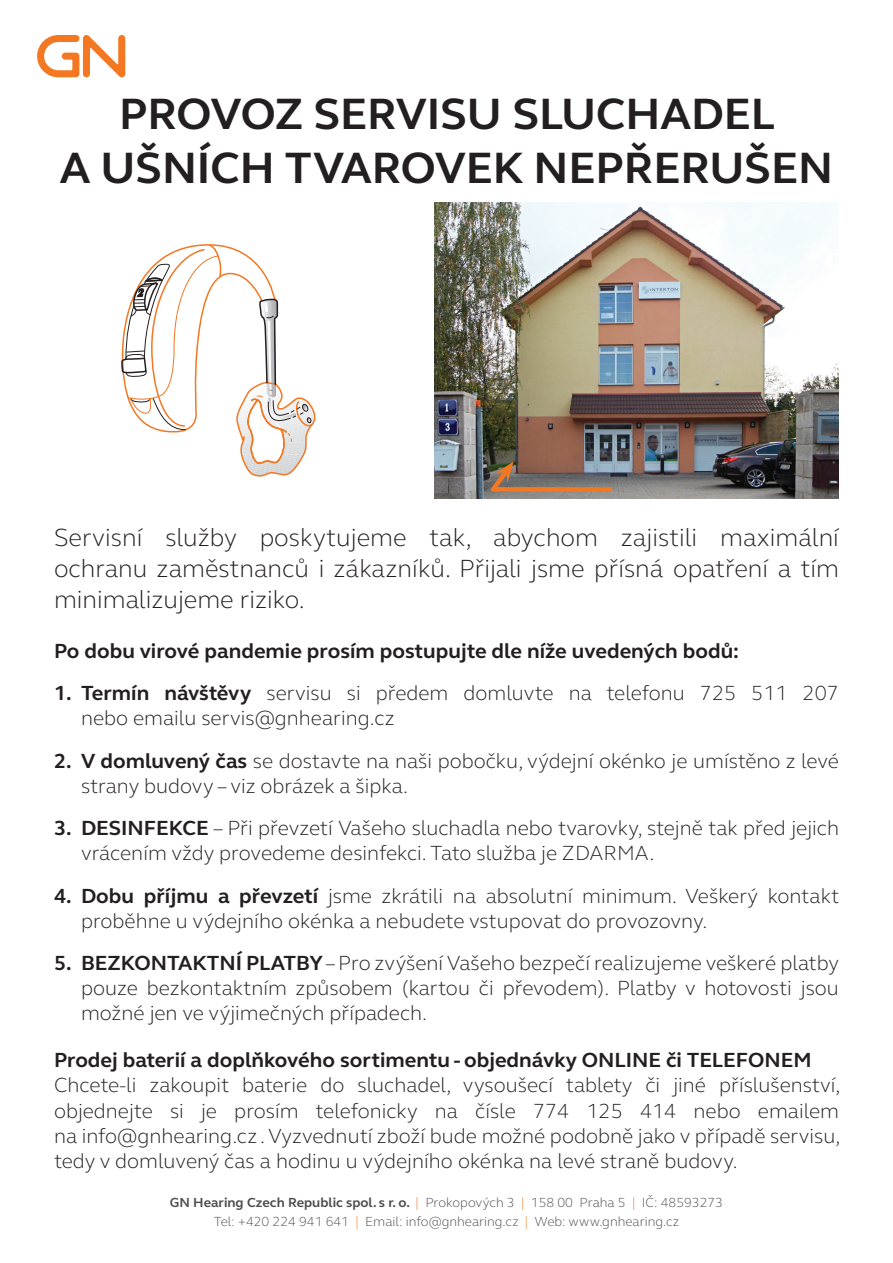
<style>
.page{position:relative;width:893px;height:1263px;background:#fff}
.page>*{position:absolute;margin:0;border:0;box-sizing:border-box;transform-origin:0 0}
.t1{font:700 45px "GN Elliot";color:#231f20}
.t2{font:300 25.5px/30.6px "GN Elliot";color:#231f20;text-align:justify}
.t3{font:300 21px/25.2px "GN Elliot";color:#231f20}
.t4{font:700 21px "GN Elliot";color:#231f20}
.t5{font:300 13.5px "GN Elliot";color:#504e4f}
.s1{font-weight:700}
.s2{color:#f07a22}
</style>
<div class="page">
<svg style="left:121px;top:244px;width:195px;height:233px"></svg>
<img style="left:435px;top:203px;width:404px;height:295px">
<div style="left:495px;top:487px;width:115px;height:5px;background:#f47721"></div>
<svg style="left:487px;top:461px;width:27px;height:35px"></svg>
<svg style="left:37px;top:35px;width:88px;height:42px"></svg>
<p class="t1" style="left:119px;top:84px;width:657px">PROVOZ SERVISU SLUCHADEL</p>
<p class="t1" style="left:60px;top:138px;width:775px">A UŠNÍCH TVAROVEK NEPŘERUŠEN</p>
<p class="t2" style="left:54px;top:522px;width:786px">Servisní služby poskytujeme tak, abychom zajistili maximální ochranu zaměstnanců i zákazníků. Přijali jsme přísná opatření a tím minimalizujeme riziko.</p>
<p class="t4" style="left:54px;top:637px;width:687px">Po dobu virové pandemie prosím postupujte dle níže uvedených bodů:</p>
<p class="t3" style="left:81px;top:680px;width:759px;text-indent:-27px"><span class="s1">1. Termín návštěvy</span> servisu si předem domluvte na telefonu 725 511 207 nebo emailu servis@gnhearing.cz</p>
<p class="t3" style="left:81px;top:747px;width:759px;text-indent:-27px"><span class="s1">2. V domluvený čas</span> se dostavte na naši pobočku, výdejní okénko je umístěno z levé strany budovy – viz obrázek a šipka.</p>
<p class="t3" style="left:81px;top:815px;width:759px;text-indent:-27px"><span class="s1">3. DESINFEKCE</span> – Při převzetí Vašeho sluchadla nebo tvarovky, stejně tak před jejich vrácením vždy provedeme desinfekci. Tato služba je ZDARMA.</p>
<p class="t3" style="left:81px;top:882px;width:760px;text-indent:-27px"><span class="s1">4. Dobu příjmu a převzetí</span> jsme zkrátili na absolutní minimum. Veškerý kontakt proběhne u výdejního okénka a nebudete vstupovat do provozovny.</p>
<p class="t3" style="left:81px;top:949px;width:760px;text-align:justify;text-indent:-27px"><span class="s1">5. BEZKONTAKTNÍ PLATBY</span> – Pro zvýšení Vašeho bezpečí realizujeme veškeré platby pouze bezkontaktním způsobem (kartou či převodem). Platby v hotovosti jsou možné jen ve výjimečných případech.</p>
<p class="t4" style="left:54px;top:1046px;width:759px">Prodej baterií a doplňkového sortimentu - objednávky ONLINE či TELEFONEM</p>
<p class="t3" style="left:54px;top:1072px;width:788px;text-align:justify">Chcete-li zakoupit baterie do sluchadel, vysoušecí tablety či jiné příslušenství, objednejte si je prosím telefonicky na čísle 774 125 414 nebo emailem na info@gnhearing.cz . Vyzvednutí zboží bude možné podobně jako v případě servisu, tedy v domluvený čas a hodinu u výdejního okénka na levé straně budovy.</p>
<p class="t5" style="left:170px;top:1193px;width:555px"><span class="s1">GN Hearing Czech Republic spol. s r. o.</span> <span class="s2">|</span> Prokopových 3 <span class="s2">|</span> 158 00 Praha 5 <span class="s2">|</span> IČ: 48593273</p>
<p class="t5" style="left:214px;top:1212px;width:467px">Tel: +420 224 941 641 <span class="s2">|</span> Email: info@gnhearing.cz <span class="s2">|</span> Web: www.gnhearing.cz</p>
</div>
